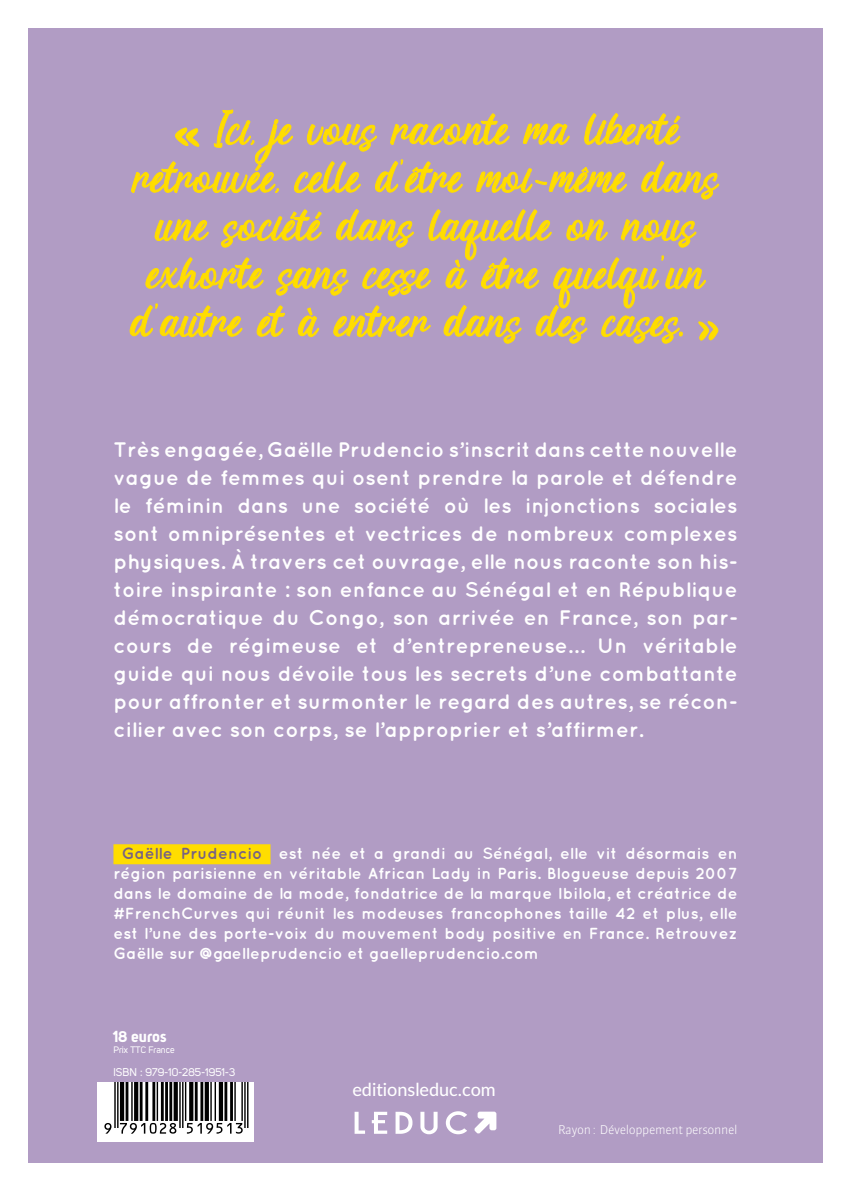
<style>
.page{position:relative;width:851px;height:1191px;background:#fff}
.page>*{position:absolute;margin:0;border:0;box-sizing:border-box;transform-origin:0 0}
.t1{font:80px "Khageats";letter-spacing:.01em;color:#fd0}
.t2{font:700 21px/28px "Quicksand";letter-spacing:.01em;color:#fff;text-align:justify}
.t3{font:500 18px "Lato";color:#fff}
.t4{font:700 16px/20px "Quicksand";letter-spacing:.01em;color:#fff;text-align:justify}
.t5{font:15.8px "Uni Sans Bold";color:#fff}
.t6{font:300 12px "Sanuk";letter-spacing:-.03em;color:#fff}
.t7{font:11.2px "Uni Sans Regular";color:#fff}
.t8{font:9.2px "Uni Sans Regular";color:#fff}
.s1{font-family:"KG Satisfied Script"}
.s2{color:#766185}
</style>
<div class="page">
<div style="left:28px;top:28px;width:794px;height:1134px;background:#b19cc4"></div>
<div style="left:98px;top:1082px;width:156px;height:59px;background:#fff"></div>
<svg style="left:104px;top:1082px;width:144px;height:51px"></svg>
<svg style="left:354px;top:1111px;width:11px;height:22px"></svg>
<svg style="left:372px;top:1111px;width:15px;height:22px"></svg>
<svg style="left:395px;top:1111px;width:17px;height:22px"></svg>
<svg style="left:420px;top:1111px;width:17px;height:23px"></svg>
<svg style="left:446px;top:1111px;width:21px;height:23px"></svg>
<svg style="left:474px;top:1111px;width:22px;height:22px"></svg>
<div style="left:113px;top:844px;width:157px;height:20px;background:#fd0"></div>
<h1 class="t1" style="left:172px;top:103px;width:509px"><span class="s1">«</span> Ici, je vous raconte ma liberté</h1>
<h1 class="t1" style="left:133px;top:151px;width:586px">retrouvée, celle d'être moi - même dans</h1>
<h1 class="t1" style="left:156px;top:199px;width:540px">une société dans laquelle on nous</h1>
<h1 class="t1" style="left:147px;top:247px;width:559px">exhorte sans cesse à être quelqu'un</h1>
<h1 class="t1" style="left:131px;top:295px;width:590px">d'autre et à entrer dans des cases. <span class="s1">»</span></h1>
<p class="t2" style="left:113px;top:435px;width:625px">Très engagée, Gaëlle Prudencio s’inscrit dans cette nouvelle vague de femmes qui osent prendre la parole et défendre le féminin dans une société où les injonctions sociales sont omniprésentes et vectrices de nombreux complexes physiques. À travers cet ouvrage, elle nous raconte son his&shy;toire inspirante : son enfance au Sénégal et en République démocratique du Congo, son arrivée en France, son par&shy;cours de régimeuse et d’entrepreneuse… Un véritable guide qui nous dévoile tous les secrets d’une combattante pour affronter et surmonter le regard des autres, se récon&shy;cilier avec son corps, se l’approprier et s’affirmer.</p>
<p class="t4" style="left:113px;top:843px;width:625px;text-indent:8px"><span class="s2">Gaëlle Prudencio</span> est née et a grandi au Sénégal, elle vit désormais en région parisienne en véritable African Lady in Paris. Blogueuse depuis 2007 dans le domaine de la mode, fondatrice de la marque Ibilola, et créatrice de #FrenchCurves qui réunit les modeuses francophones taille 42 et plus, elle est l’une des porte-voix du mouvement body positive en France. Retrouvez Gaëlle sur @gaelleprudencio et gaelleprudencio.com</p>
<p class="t5" style="left:113px;top:1026px;width:55px">18 euros</p>
<p class="t8" style="left:113px;top:1044px;width:63px">Prix TTC France</p>
<p class="t7" style="left:113px;top:1065px;width:123px">ISBN : 979-10-285-1951-3</p>
<p class="t3" style="left:352px;top:1076px;width:145px">editionsleduc.com</p>
<p class="t6" style="left:558px;top:1122px;width:181px">Rayon : Développement personnel</p>
</div>
